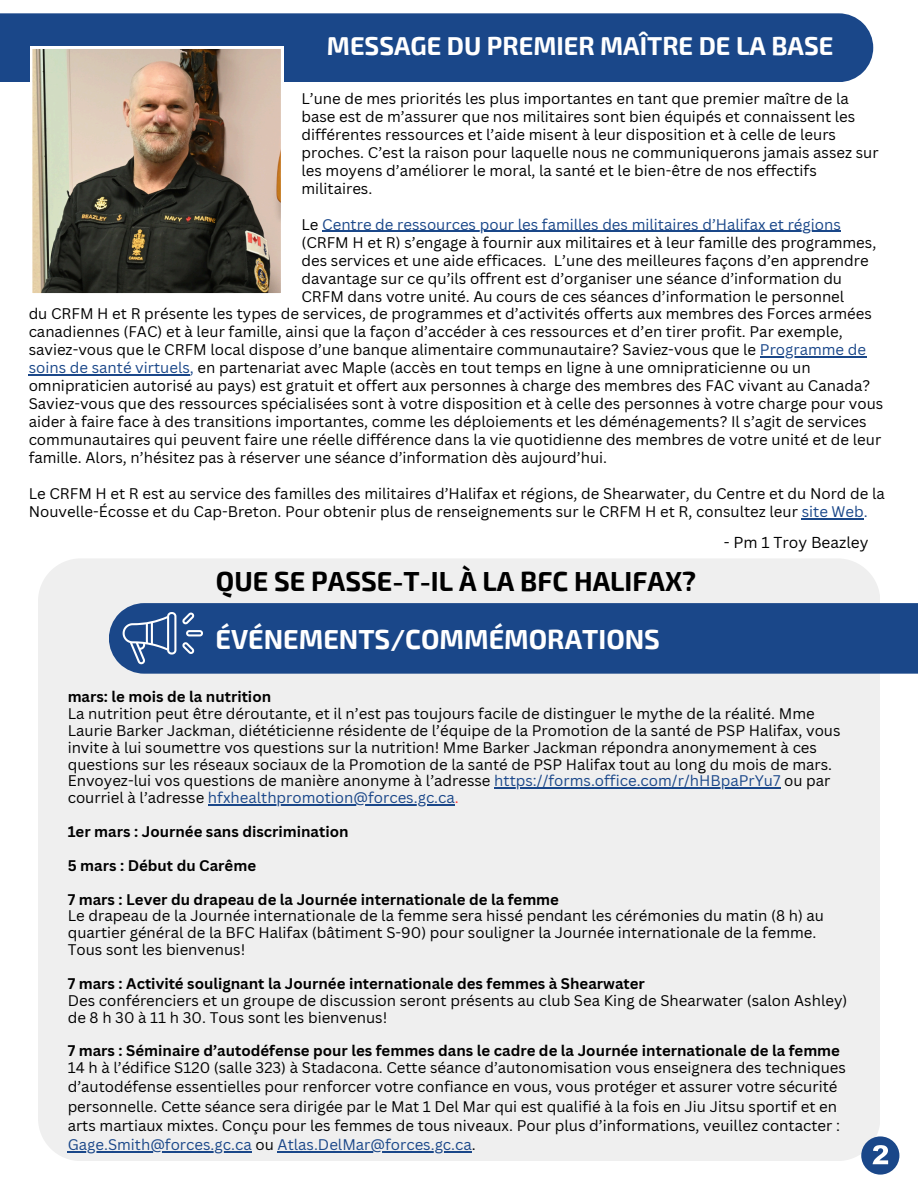
<style>
.page{position:relative;width:918px;height:1188px;background:#fff}
.page>*{position:absolute;margin:0;border:0;box-sizing:border-box;transform-origin:0 0}
.t1{font:700 27px "Exo 2";color:#000}
.t2{font:700 27px "Exo 2";color:#fff}
.t3{font:700 25.35px "Exo 2";color:#fff}
.t4{font:15.45px "Canva Sans";color:#000}
.t5{font:15px/18px "Canva Sans";color:#000}
.t6{font:700 15px "Canva Sans";color:#000}
.t7{font:15px "Canva Sans";color:#1a4789}
.s1{color:#000}
.s2{color:#1a4789}
.s3{color:#ff3131}
.s4{font-weight:700}
</style>
<div class="page">
<div style="left:0;top:13px;width:873px;height:69px;background:#1a4789"></div>
<img style="left:30px;top:47px;width:253px;height:247px">
<div style="left:38px;top:559px;width:842px;height:602px;background:#efefef"></div>
<svg style="left:861px;top:1136px;width:38px;height:39px"></svg>
<div style="left:109px;top:603px;width:809px;height:71px;background:#1a4789"></div>
<svg style="left:123px;top:612px;width:80px;height:52px;background:#44689e"></svg>
<hr style="left:494px;top:788px;width:286px;height:1px;background:#1a4789">
<hr style="left:208px;top:804px;width:247px;height:2px;background:#1a4789">
<hr style="left:68px;top:1151px;width:184px;height:1px;background:#1a4789">
<hr style="left:278px;top:1151px;width:194px;height:1px;background:#1a4789">
<hr style="left:322px;top:231px;width:519px;height:1px;background:#1a4789">
<hr style="left:760px;top:356px;width:106px;height:1px;background:#1a4789">
<hr style="left:29px;top:374px;width:161px;height:1px;background:#1a4789">
<hr style="left:802px;top:518px;width:62px;height:1px;background:#1a4789">
<p class="t3" style="left:327px;top:30px;width:508px">MESSAGE DU PREMIER MAÎTRE DE LA BASE</p>
<p class="t5" style="left:301px;top:89px;width:579px">L’une de mes priorités les plus importantes en tant que premier maître de la base est de m’assurer que nos militaires sont bien équipés et connaissent les différentes ressources et l’aide misent à leur disposition et à celle de leurs proches. C’est la raison pour laquelle nous ne communiquerons jamais assez sur les moyens d’améliorer le moral, la santé et le bien-être de nos effectifs militaires.</p>
<h1 class="t7" style="left:301px;top:214px;width:541px"><span class="s1">Le</span> Centre de ressources pour les familles des militaires d’Halifax et régions</h1>
<p class="t5" style="left:301px;top:233px;width:576px">(CRFM H et R) s’engage à fournir aux militaires et à leur famille des programmes, des services et une aide efficaces. L’une des meilleures façons d’en apprendre davantage sur ce qu’ils offrent est d’organiser une séance d’information du CRFM dans votre unité. Au cours de ces séances d’information le personnel</p>
<h1 class="t5" style="left:29px;top:304px;width:845px">du CRFM H et R présente les types de services, de programmes et d’activités offerts aux membres des Forces armées canadiennes (FAC) et à leur famille, ainsi que la façon d’accéder à ces ressources et d’en tirer profit. Par exemple, saviez-vous que le CRFM local dispose d’une banque alimentaire communautaire? Saviez-vous que le <span class="s2">Programme de</span></h1>
<p class="t5" style="left:29px;top:358px;width:856px"><span class="s2">soins de santé virtuels,</span> en partenariat avec Maple (accès en tout temps en ligne à une omnipraticienne ou un omnipraticien autorisé au pays) est gratuit et offert aux personnes à charge des membres des FAC vivant au Canada?<br>Saviez-vous que des ressources spécialisées sont à votre disposition et à celle des personnes à votre charge pour vous aider à faire face à des transitions importantes, comme les déploiements et les déménagements? Il s’agit de services communautaires qui peuvent faire une réelle différence dans la vie quotidienne des membres de votre unité et de leur famille. Alors, n’hésitez pas à réserver une séance d’information dès aujourd’hui.</p>
<p class="t5" style="left:29px;top:484px;width:858px">Le CRFM H et R est au service des familles des militaires d’Halifax et régions, de Shearwater, du Centre et du Nord de la<br>Nouvelle-Écosse et du Cap-Breton. Pour obtenir plus de renseignements sur le CRFM H et R, consultez leur <span class="s2">site Web.</span></p>
<p class="t4" style="left:724px;top:531px;width:146px">- Pm 1 Troy Beazley</p>
<p class="t1" style="left:216px;top:564px;width:482px">QUE SE PASSE-T-IL À LA BFC HALIFAX?</p>
<p class="t2" style="left:215px;top:622px;width:446px">ÉVÉNEMENTS/COMMÉMORATIONS</p>
<p class="t6" style="left:68px;top:686px;width:205px">mars: le mois de la nutrition</p>
<p class="t5" style="left:68px;top:704px;width:749px">La nutrition peut être déroutante, et il n’est pas toujours facile de distinguer le mythe de la réalité. Mme</p>
<p class="t5" style="left:68px;top:722px;width:774px;line-height:16.8px">Laurie Barker Jackman, diététicienne résidente de l’équipe de la Promotion de la santé de PSP Halifax, vous invite à lui soumettre vos questions sur la nutrition! Mme Barker Jackman répondra anonymement à ces questions sur les réseaux sociaux de la Promotion de la santé de PSP Halifax tout au long du mois de mars.<br>Envoyez-lui vos questions de manière anonyme à l’adresse <span class="s2">https://forms.office.com/r/hHBpaPrYu7</span> ou par</p>
<p class="t7" style="left:68px;top:787px;width:393px"><span class="s1">courriel à l’adresse</span> hfxhealthpromotion@forces.gc.ca<span class="s3">.</span></p>
<h2 class="t6" style="left:68px;top:821px;width:282px">1er mars : Journée sans discrimination</h2>
<h2 class="t6" style="left:68px;top:855px;width:190px">5 mars : Début du Carême</h2>
<h2 class="t5" style="left:68px;top:890px;width:758px;line-height:16.8px"><span class="s4">7 mars : Lever du drapeau de la Journée internationale de la femme<br></span>Le drapeau de la Journée internationale de la femme sera hissé pendant les cérémonies du matin (8 h) au quartier général de la BFC Halifax (bâtiment S-90) pour souligner la Journée internationale de la femme.<br>Tous sont les bienvenus!</h2>
<h2 class="t6" style="left:68px;top:973px;width:579px">7 mars : Activité soulignant la Journée internationale des femmes à Shearwater</h2>
<p class="t5" style="left:68px;top:992px;width:781px;line-height:16.8px">Des conférenciers et un groupe de discussion seront présents au club Sea King de Shearwater (salon Ashley) de 8 h 30 à 11 h 30. Tous sont les bienvenus!</p>
<p class="t6" style="left:68px;top:1040px;width:774px">7 mars : Séminaire d’autodéfense pour les femmes dans le cadre de la Journée internationale de la femme</p>
<p class="t5" style="left:68px;top:1058px;width:780px;line-height:19.2px">14 h à l’édifice S120 (salle 323) à Stadacona. Cette séance d’autonomisation vous enseignera des techniques d’autodéfense essentielles pour renforcer votre confiance en vous, vous protéger et assurer votre sécurité personnelle. Cette séance sera dirigée par le Mat 1 Del Mar qui est qualifié à la fois en Jiu Jitsu sportif et en arts martiaux mixtes. Conçu pour les femmes de tous niveaux. Pour plus d’informations, veuillez contacter :</p>
<p class="t7" style="left:68px;top:1134px;width:410px">Gage.Smith@forces.gc.ca <span class="s1">ou</span> Atlas.DelMar@forces.gc.ca<span class="s1">.</span></p>
</div>
